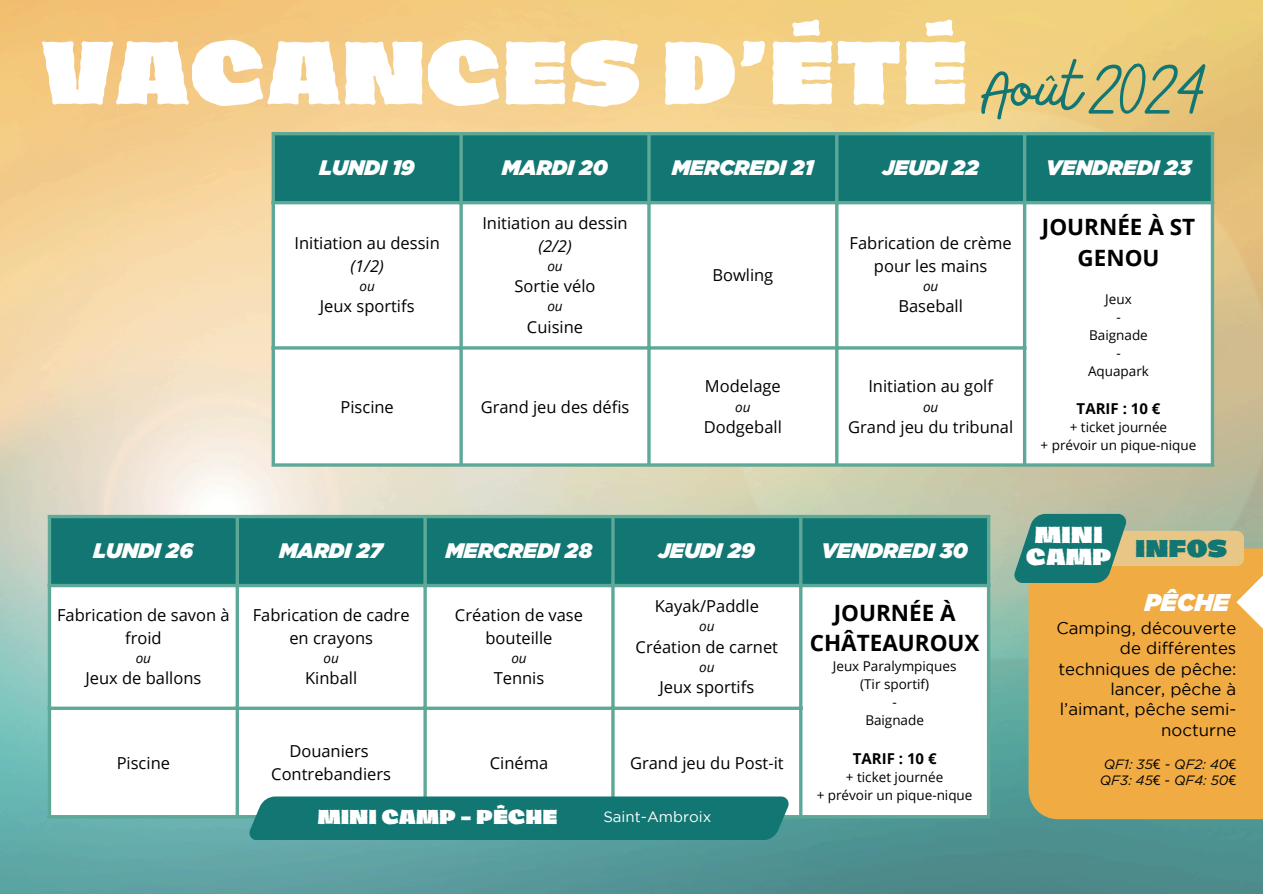
<style>
.page{position:relative;width:1263px;height:894px;background:#fff}
.page>*{position:absolute;margin:0;border:0;box-sizing:border-box;transform-origin:0 0}
.t1{font:900 81.6px "Dingos Stamp";color:#fff}
.t2{font:70.35px "Bellaboo";color:#127673}
.t3{font:italic 900 24.15px "Gotham";color:#fff}
.t4{font:700 22.5px/30.3px "Open Sans";color:#000;text-align:center}
.t5{font:900 22.35px "Dingos Stamp";color:#127673}
.t6{font:900 21.3px/22.5px "Dingos Stamp";color:#fff;text-align:center}
.t7{font:italic 900 21px "Gotham";color:#fff}
.t8{font:900 18.6px "Dingos Stamp";color:#fff}
.t9{font:16.8px/20.2px "Gotham";color:#000;text-align:right}
.t10{font:16.5px/22.5px "Open Sans";color:#000;text-align:center}
.t11{font:italic 16.5px "Open Sans";color:#000}
.t12{font:700 15px "Open Sans";color:#000}
.t13{font:15px "Gotham";color:#fff}
.t14{font:13.5px "Open Sans";color:#000}
.t15{font:italic 13.5px "Gotham";color:#000}
.t16{font:italic 13.5px "Open Sans";color:#000}
.s1{font-style:italic}
.s2{font-family:"Noto Sans";font-style:normal}
</style>
<div class="page">
<img style="left:0;top:0;width:1263px;height:893px">
<div style="left:275px;top:135px;width:936px;height:66px;background:#127673"></div>
<svg style="left:275px;top:204px;width:936px;height:259px"></svg>
<hr style="left:272px;top:135px;width:3px;height:328px;background:#5ea898">
<svg style="left:459px;top:135px;width:4px;height:328px"></svg>
<svg style="left:647px;top:135px;width:4px;height:328px"></svg>
<hr style="left:835px;top:135px;width:3px;height:328px;background:#5ea898">
<hr style="left:1023px;top:135px;width:3px;height:328px;background:#5ea898">
<hr style="left:1211px;top:135px;width:3px;height:328px;background:#5ea898">
<hr style="left:272px;top:132px;width:942px;height:3px;background:#5ea898">
<hr style="left:272px;top:201px;width:942px;height:3px;background:#5ea898">
<hr style="left:272px;top:346px;width:754px;height:3px;background:#5ea898">
<hr style="left:272px;top:463px;width:942px;height:3px;background:#5ea898">
<div style="left:51px;top:518px;width:936px;height:65px;background:#127673"></div>
<svg style="left:51px;top:587px;width:936px;height:227px"></svg>
<hr style="left:48px;top:518px;width:3px;height:296px;background:#5ea898">
<hr style="left:236px;top:518px;width:3px;height:296px;background:#5ea898">
<svg style="left:423px;top:518px;width:4px;height:278px"></svg>
<svg style="left:611px;top:518px;width:4px;height:278px"></svg>
<hr style="left:799px;top:518px;width:3px;height:296px;background:#5ea898">
<hr style="left:987px;top:518px;width:3px;height:296px;background:#5ea898">
<svg style="left:48px;top:514px;width:942px;height:4px;background:#79b3a2"></svg>
<svg style="left:51px;top:583px;width:936px;height:4px;background:#4d9d90"></svg>
<hr style="left:48px;top:706px;width:754px;height:3px;background:#5ea898">
<svg style="left:48px;top:814px;width:942px;height:4px;fill:#5ea898"></svg>
<div style="left:1028px;top:548px;width:235px;height:271px;background:#f1ab43"></div>
<svg style="left:1236px;top:575px;width:27px;height:53px"></svg>
<svg style="left:1014px;top:513px;width:230px;height:70px;background:#89a079"></svg>
<div style="left:249px;top:796px;width:540px;height:44px;background:#127673"></div>
<p class="t1" style="left:41px;top:40px;width:930px">VACANCES D’ÉTÉ</p>
<p class="t2" style="left:978px;top:43px;width:233px">Août 2024</p>
<h1 class="t7" style="left:319px;top:155px;width:97px">LUNDI 19</h1>
<h2 class="t7" style="left:502px;top:155px;width:107px">MARDI 20</h2>
<p class="t7" style="left:672px;top:155px;width:143px">MERCREDI 21</p>
<p class="t7" style="left:883px;top:155px;width:98px">JEUDI 22</p>
<p class="t7" style="left:1046px;top:155px;width:146px">VENDREDI 23</p>
<p class="t10" style="left:295px;top:232px;width:147px">Initiation au dessin <span class="s1">(1/2)</span></p>
<p class="t16" style="left:359px;top:276px;width:17px">ou</p>
<p class="t10" style="left:320px;top:295px;width:96px">Jeux sportifs</p>
<p class="t10" style="left:482px;top:211px;width:147px">Initiation au dessin</p>
<p class="t11" style="left:538px;top:234px;width:35px">(2/2)</p>
<p class="t16" style="left:547px;top:256px;width:17px">ou</p>
<p class="t10" style="left:515px;top:274px;width:82px">Sortie vélo</p>
<p class="t16" style="left:547px;top:297px;width:17px">ou</p>
<p class="t10" style="left:527px;top:315px;width:58px">Cuisine</p>
<p class="t10" style="left:341px;top:395px;width:55px">Piscine</p>
<p class="t10" style="left:481px;top:395px;width:150px">Grand jeu des défis</p>
<p class="t10" style="left:712px;top:263px;width:62px">Bowling</p>
<p class="t10" style="left:705px;top:374px;width:77px">Modelage</p>
<p class="t16" style="left:735px;top:397px;width:17px">ou</p>
<p class="t10" style="left:704px;top:415px;width:79px">Dodgeball</p>
<p class="t10" style="left:850px;top:232px;width:164px">Fabrication de crème pour les mains</p>
<p class="t16" style="left:923px;top:276px;width:17px">ou</p>
<p class="t10" style="left:898px;top:295px;width:66px">Baseball</p>
<p class="t10" style="left:868px;top:374px;width:126px">Initiation au golf</p>
<p class="t16" style="left:923px;top:397px;width:17px">ou</p>
<p class="t10" style="left:848px;top:415px;width:167px">Grand jeu du tribunal</p>
<p class="t4" style="left:1042px;top:211px;width:155px">JOURNÉE À ST<br>GENOU</p>
<p class="t14" style="left:1105px;top:289px;width:28px">Jeux</p>
<p class="t14" style="left:1116px;top:307px;width:6px">-</p>
<p class="t14" style="left:1089px;top:325px;width:60px">Baignade</p>
<p class="t14" style="left:1116px;top:343px;width:6px">-</p>
<p class="t14" style="left:1088px;top:361px;width:62px">Aquapark</p>
<p class="t12" style="left:1077px;top:398px;width:85px">TARIF : 10 €</p>
<p class="t14" style="left:1070px;top:418px;width:99px">+ ticket journée</p>
<p class="t14" style="left:1040px;top:436px;width:157px">+ prévoir un pique-nique</p>
<p class="t7" style="left:93px;top:538px;width:101px">LUNDI 26</p>
<p class="t7" style="left:279px;top:538px;width:105px">MARDI 27</p>
<p class="t7" style="left:446px;top:538px;width:148px">MERCREDI 28</p>
<p class="t7" style="left:658px;top:538px;width:98px">JEUDI 29</p>
<p class="t7" style="left:821px;top:538px;width:148px">VENDREDI 30</p>
<p class="t10" style="left:57px;top:603px;width:174px">Fabrication de savon à froid</p>
<p class="t16" style="left:136px;top:648px;width:17px">ou</p>
<p class="t10" style="left:85px;top:666px;width:117px">Jeux de ballons</p>
<p class="t10" style="left:117px;top:750px;width:55px">Piscine</p>
<p class="t10" style="left:253px;top:603px;width:158px">Fabrication de cadre en crayons</p>
<p class="t16" style="left:323px;top:648px;width:17px">ou</p>
<p class="t10" style="left:305px;top:666px;width:54px">Kinball</p>
<p class="t10" style="left:289px;top:739px;width:81px">Douaniers</p>
<p class="t10" style="left:271px;top:761px;width:121px">Contrebandiers</p>
<p class="t10" style="left:455px;top:603px;width:130px">Création de vase bouteille</p>
<p class="t16" style="left:511px;top:648px;width:17px">ou</p>
<p class="t10" style="left:494px;top:666px;width:52px">Tennis</p>
<p class="t10" style="left:655px;top:594px;width:106px">Kayak/Paddle</p>
<p class="t16" style="left:699px;top:616px;width:17px">ou</p>
<p class="t10" style="left:636px;top:634px;width:144px">Création de carnet</p>
<p class="t16" style="left:699px;top:657px;width:17px">ou</p>
<p class="t10" style="left:659px;top:675px;width:96px">Jeux sportifs</p>
<p class="t10" style="left:490px;top:750px;width:60px">Cinéma</p>
<p class="t10" style="left:630px;top:750px;width:155px">Grand jeu du Post-it</p>
<p class="t8" style="left:318px;top:808px;width:241px">MINI CAMP - PÊCHE</p>
<p class="t13" style="left:603px;top:810px;width:110px">Saint-Ambroix</p>
<p class="t4" style="left:834px;top:596px;width:123px">JOURNÉE À</p>
<p class="t4" style="left:810px;top:627px;width:171px">CHÂTEAUROUX</p>
<p class="t14" style="left:833px;top:656px;width:125px">Jeux Paralympiques</p>
<p class="t14" style="left:860px;top:674px;width:70px">(Tir sportif)</p>
<p class="t14" style="left:892px;top:692px;width:6px">-</p>
<p class="t14" style="left:865px;top:710px;width:60px">Baignade</p>
<p class="t12" style="left:853px;top:747px;width:85px">TARIF : 10 €</p>
<p class="t14" style="left:846px;top:767px;width:99px">+ ticket journée</p>
<p class="t14" style="left:817px;top:785px;width:157px">+ prévoir un pique-nique</p>
<h3 class="t6" style="left:1026px;top:525px;width:87px">MINI<br>CAMP</h3>
<h6 class="t5" style="left:1135px;top:539px;width:94px">INFOS</h6>
<h3 class="t3" style="left:1145px;top:587px;width:86px">PÊCHE</h3>
<h5 class="t9" style="left:1056px;top:619px;width:181px">Camping, découverte de différentes techniques de pêche: lancer, pêche à l’aimant, pêche semi&shy;nocturne</h5>
<p class="t15" style="left:1104px;top:756px;width:134px">QF1: 35<span class="s2">€</span> - QF2: 40<span class="s2">€</span></p>
<h4 class="t15" style="left:1100px;top:772px;width:138px">QF3: 45<span class="s2">€</span> - QF4: 50<span class="s2">€</span></h4>
</div>
